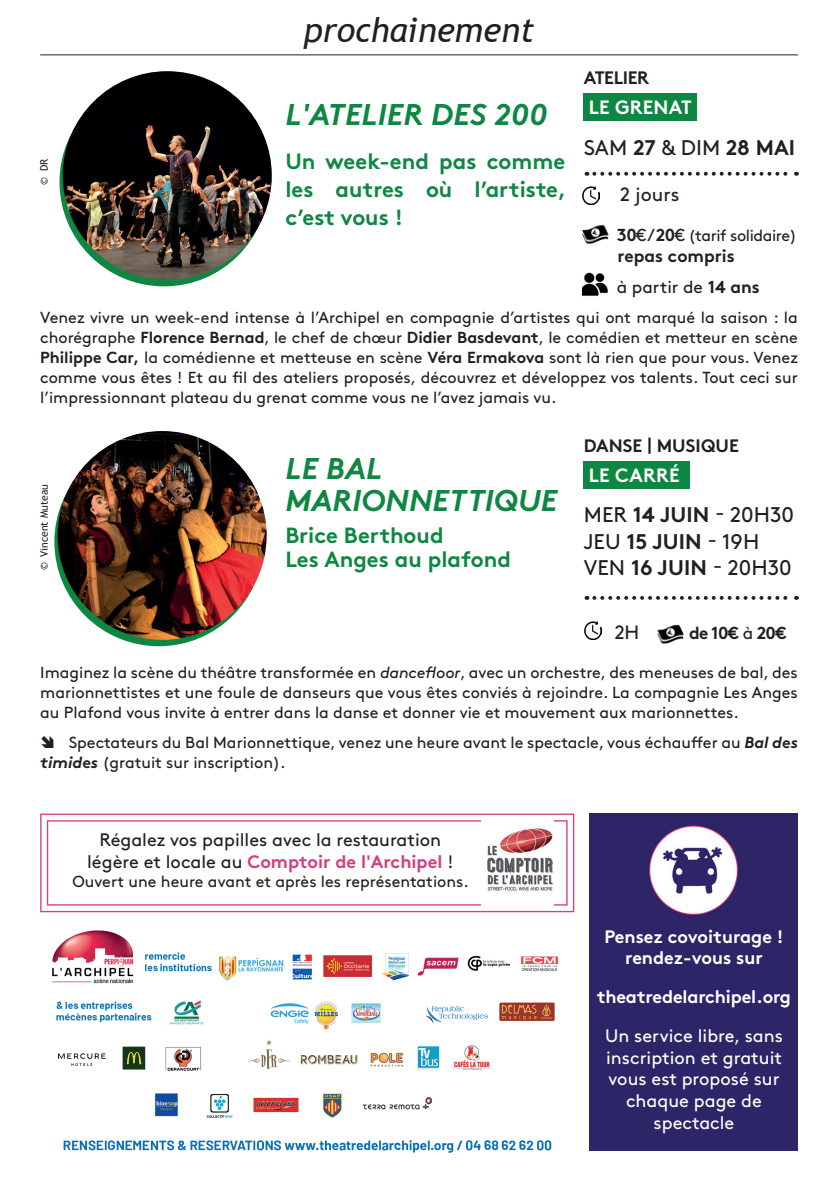
<style>
.page{position:relative;width:840px;height:1191px;background:#fff}
.page>*{position:absolute;margin:0;border:0;box-sizing:border-box;transform-origin:0 0}
.t1{font:italic 34px "Trebuchet MS";color:#231f20}
.t2{font:italic 700 30px/32px "Brown";letter-spacing:.005em;color:#0e8742}
.t3{font:22px/28px "Brown Bold Alt";color:#0e8742}
.t4{font:21.2px/26.4px "Brown";letter-spacing:.005em;color:#231f20}
.t5{font:19.2px "Brown Bold Alt";letter-spacing:.005em;color:#fff}
.t6{font:19.2px "Brown";color:#231f20}
.t7{font:18px/21.6px "Brown";color:#fff;text-align:center}
.t8{font:18px/21.6px "Brown Bold Alt";letter-spacing:-.01em;color:#fff;text-align:center}
.t9{font:18px "Brown Bold Alt";color:#d63f7d}
.t10{font:18px "Brown";color:#231f20}
.t11{font:18px "Brown Bold Alt";letter-spacing:.005em;color:#231f20}
.t12{font:18px "Brown Bold Alt";letter-spacing:-.025em;color:#231f20}
.t13{font:17.4px "Brown Bold Alt";color:#231f20}
.t14{font:17.4px "Brown";color:#231f20}
.t15{font:16px/20px "Brown";color:#231f20;text-align:justify}
.t16{font:16px "Brown";letter-spacing:-.025em;color:#231f20}
.t17{font:10.4px "Trebuchet MS";color:#231f20}
.s1{font-family:"Brown Bold Alt"}
.s2{font-family:"Brown Bold Alt";font-size:17.4px}
.s3{font-size:17.4px}
.s4{font-family:"Brown"}
.s5{font-style:italic}
.s6{font-weight:700;font-style:italic}
.s7{font-family:"Brown";color:#231f20}
</style>
<div class="page">
<hr style="left:40px;top:54px;width:757px;height:1px;background:#231f20">
<img style="left:52px;top:930px;width:506px;height:223px">
<svg style="left:40px;top:813px;width:534px;height:100px"></svg>
<div style="left:47px;top:820px;width:520px;height:85px;border:1px solid #d63f7d"></div>
<img style="left:481px;top:818px;width:72px;height:90px">
<div style="left:588px;top:813px;width:209px;height:337px;background:#2c2567"></div>
<img style="left:588px;top:815px;width:150px;height:110px">
<svg style="left:54px;top:437px;width:209px;height:209px;background:#198747"></svg>
<svg style="left:59px;top:77px;width:209px;height:209px;background:#1b894a"></svg>
<img style="left:58px;top:431px;width:208px;height:209px;border-radius:104px">
<img style="left:63px;top:71px;width:208px;height:209px;border-radius:104px">
<img style="left:657px;top:624px;width:27px;height:20px">
<div style="left:583px;top:461px;width:106px;height:27px;background:#0e8742"></div>
<svg style="left:594px;top:596px;width:202px;height:4px"></svg>
<img style="left:584px;top:622px;width:17px;height:17px">
<div style="left:583px;top:94px;width:113px;height:27px;background:#0e8742"></div>
<svg style="left:594px;top:172px;width:202px;height:4px"></svg>
<img style="left:582px;top:187px;width:17px;height:17px">
<img style="left:582px;top:224px;width:27px;height:21px">
<img style="left:582px;top:272px;width:27px;height:24px">
<h1 class="t1" style="left:303px;top:9px;width:232px">prochainement</h1>
<p class="t12" style="left:583px;top:63px;width:67px">ATELIER</p>
<p class="t5" style="left:588px;top:92px;width:104px">LE GRENAT</p>
<h3 class="t4" style="left:583px;top:132px;width:213px">SAM <span class="s1">27</span> &amp; DIM <span class="s1">28 MAI</span></h3>
<p class="t6" style="left:619px;top:180px;width:61px">2 jours</p>
<p class="t16" style="left:616px;top:223px;width:181px"><span class="s2">30</span><span class="s3">€ /</span> <span class="s2">20</span><span class="s3">€</span> (tarif solidaire)</p>
<p class="t13" style="left:617px;top:242px;width:118px">repas compris</p>
<p class="t14" style="left:616px;top:273px;width:145px">à partir de <span class="s1">14 ans</span></p>
<p class="t15" style="left:40px;top:306px;width:759px">Venez vivre un week-end intense à l’Archipel en compagnie d’artistes qui ont marqué la saison : la chorégraphe <span class="s1">Florence Bernad</span>, le chef de chœur <span class="s1">Didier Basdevant</span>, le comédien et metteur en scène <span class="s1">Philippe Car,</span> la comédienne et metteuse en scène <span class="s1">Véra Ermakova</span> sont là rien que pour vous. Venez comme vous êtes ! Et au fil des ateliers proposés, découvrez et développez vos talents. Tout ceci sur l’impressionnant plateau du grenat comme vous ne l’avez jamais vu.</p>
<h2 class="t2" style="left:285px;top:95px;width:263px">L'ATELIER DES 200</h2>
<h3 class="t3" style="left:285px;top:145px;width:282px;text-align:justify">Un week-end pas comme les autres où l’artiste, c’est vous !</h3>
<p class="t17" style="left:38px;top:185px;width:28px;rotate:-90deg">© DR</p>
<p class="t17" style="left:38px;top:570px;width:88px;rotate:-90deg">© Vincent Muteau</p>
<h2 class="t2" style="left:285px;top:450px;width:273px">LE BAL<br>MARIONNETTIQUE</h2>
<h3 class="t3" style="left:285px;top:521px;width:227px;line-height:24px">Brice Berthoud<br>Les Anges au plafond</h3>
<p class="t11" style="left:583px;top:431px;width:157px">DANSE | MUSIQUE</p>
<p class="t5" style="left:588px;top:459px;width:92px">LE CARRÉ</p>
<h3 class="t4" style="left:583px;top:500px;width:212px">MER <span class="s1">14 JUIN</span> - 20H30<br>JEU <span class="s1">15 JUIN</span> - 19H<br>VEN <span class="s1">16 JUIN</span> - 20H30</h3>
<p class="t6" style="left:614px;top:618px;width:26px">2H</p>
<p class="t13" style="left:688px;top:619px;width:99px">de 10€ <span class="s4">à</span> 20€</p>
<p class="t15" style="left:40px;top:660px;width:758px">Imaginez la scène du théâtre transformée en <span class="s5">dancefloor</span>, avec un orchestre, des meneuses de bal, des marionnettistes et une foule de danseurs que vous êtes conviés à rejoindre. La compagnie Les Anges au Plafond vous invite à entrer dans la danse et donner vie et mouvement aux marionnettes.</p>
<p class="t15" style="left:40px;top:730px;width:758px">➔ Spectateurs du Bal Marionnettique, venez une heure avant le spectacle, vous échauffer au <span class="s6">Bal des timides</span> (gratuit sur inscription).</p>
<p class="t10" style="left:99px;top:826px;width:343px">Régalez vos papilles avec la restauration</p>
<p class="t9" style="left:87px;top:846px;width:367px"><span class="s7">légère et locale au</span> Comptoir de l'Archipel <span class="s7">!</span></p>
<p class="t15" style="left:72px;top:870px;width:398px">Ouvert une heure avant et après les représentations.</p>
<p class="t8" style="left:604px;top:923px;width:181px">Pensez covoiturage ! rendez-vous sur</p>
<p class="t8" style="left:596px;top:983px;width:195px">theatredelarchipel.org</p>
<p class="t7" style="left:604px;top:1023px;width:179px">Un service libre, sans inscription et gratuit vous est proposé sur chaque page de spectacle</p>
</div>
